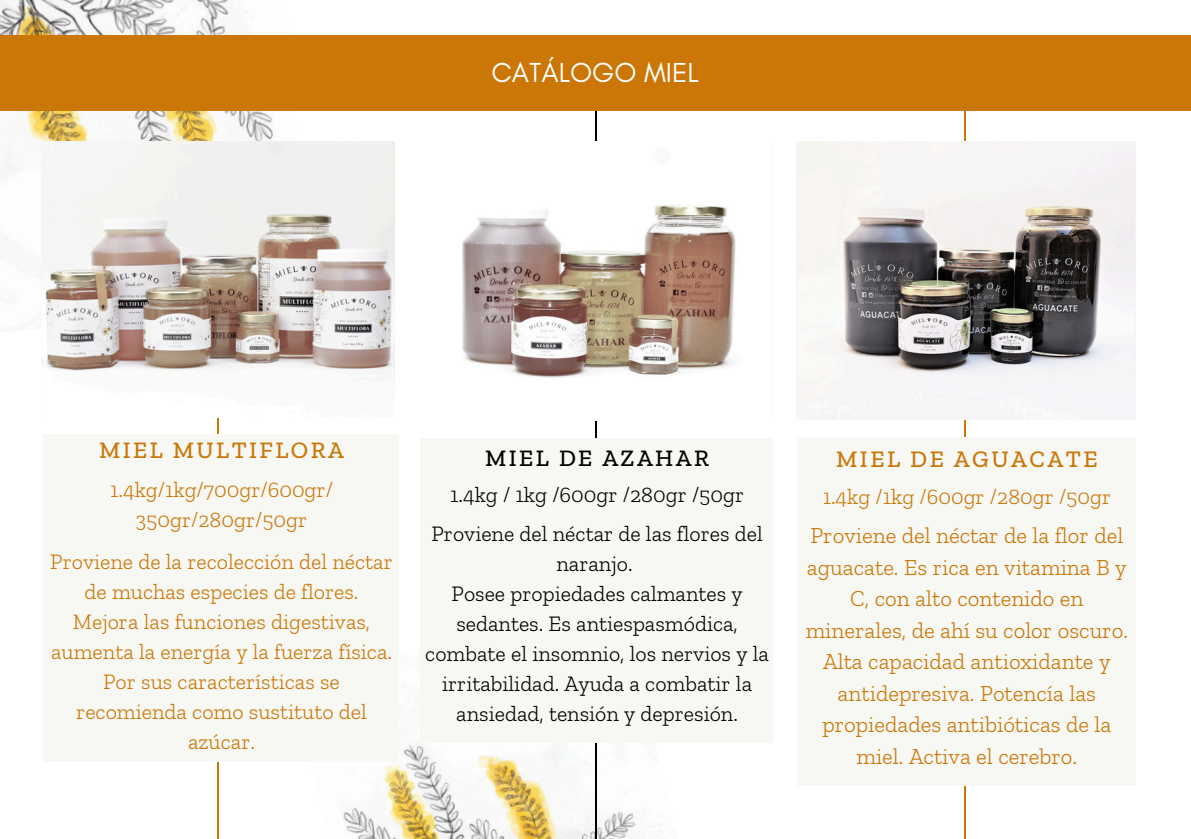
<style>
.page{position:relative;width:1191px;height:839px;background:#fff}
.page>*{position:absolute;margin:0;border:0;box-sizing:border-box;transform-origin:0 0}
.t1{font:28px "Glacial Indifference";color:#fff}
.t2{font:500 24.2px "Zilla Slab";letter-spacing:.1em;color:#cb7708}
.t3{font:500 24px "Zilla Slab";letter-spacing:.1em;color:#cb7708}
.t4{font:500 24px "Zilla Slab";letter-spacing:.1em;color:#000}
.t5{font:300 22.8px/31.6px "Zilla Slab";color:#cb7708;text-align:center}
.t6{font:300 22px/30px "Zilla Slab";color:#cb7708;text-align:center}
.t7{font:300 22px/30px "Zilla Slab";color:#000;text-align:center}
</style>
<div class="page">
<img style="left:290px;top:598px;width:434px;height:240px">
<hr style="left:217px;top:101px;width:1px;height:737px;background:#cb7708">
<img style="left:0;top:0;width:311px;height:277px">
<hr style="left:965px;top:111px;width:1px;height:727px;background:#cb7708">
<div style="left:797px;top:437px;width:339px;height:348px;background:#f7f8f3"></div>
<img style="left:797px;top:142px;width:339px;height:277px">
<img style="left:42px;top:142px;width:352px;height:276px">
<hr style="left:596px;top:111px;width:1px;height:727px;background:#000">
<img style="left:462px;top:142px;width:274px;height:279px">
<div style="left:43px;top:434px;width:355px;height:327px;background:#f7f8f3"></div>
<div style="left:420px;top:438px;width:353px;height:304px;background:#f7f8f3"></div>
<div style="left:0;top:35px;width:1191px;height:75px;background:#cb7708"></div>
<p class="t1" style="left:491px;top:55px;width:209px">CATÁLOGO MIEL</p>
<p class="t3" style="left:99px;top:435px;width:246px">MIEL MULTIFLORA</p>
<p class="t6" style="left:110px;top:474px;width:224px">1.4kg/1kg/700gr/600gr/</p>
<h2 class="t6" style="left:136px;top:504px;width:173px">350gr/280gr/50gr</h2>
<p class="t6" style="left:50px;top:546px;width:344px">Proviene de la recolección del néctar de muchas especies de flores.</p>
<p class="t6" style="left:51px;top:606px;width:343px">Mejora las funciones digestivas, aumenta la energía y la fuerza física.<br>Por sus características se recomienda como sustituto del azúcar.</p>
<h2 class="t4" style="left:485px;top:443px;width:225px">MIEL DE AZAHAR</h2>
<p class="t7" style="left:450px;top:479px;width:296px">1.4kg / 1kg /600gr /280gr /50gr</p>
<p class="t7" style="left:431px;top:518px;width:333px">Proviene del néctar de las flores del naranjo.</p>
<p class="t7" style="left:425px;top:578px;width:345px">Posee propiedades calmantes y sedantes. Es antiespasmódica, combate el insomnio, los nervios y la irritabilidad. Ayuda a combatir la ansiedad, tensión y depresión.</p>
<h2 class="t2" style="left:836px;top:444px;width:263px">MIEL DE AGUACATE</h2>
<p class="t6" style="left:823px;top:481px;width:290px">1.4kg /1kg /600gr /280gr /50gr</p>
<p class="t5" style="left:806px;top:519px;width:324px">Proviene del néctar de la flor del aguacate. Es rica en vitamina B y<br>C, con alto contenido en minerales, de ahí su color oscuro.<br>Alta capacidad antioxidante y antidepresiva. Potencía las propiedades antibióticas de la miel. Activa el cerebro.</p>
</div>
